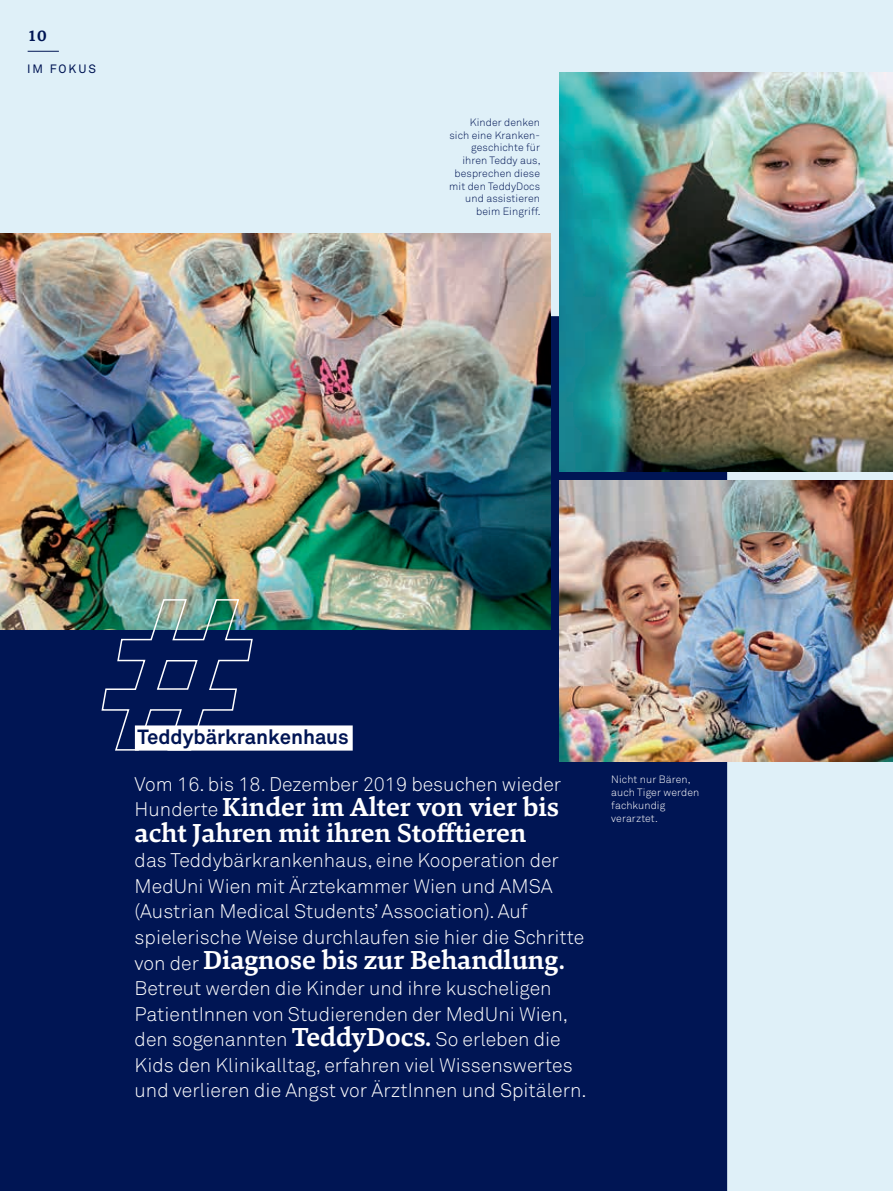
<style>
.page{position:relative;width:893px;height:1191px;background:#dff0f8}
.page>*{position:absolute;margin:0;border:0;box-sizing:border-box;transform-origin:0 0}
.t1{font:700 27px/25.5px "Danton";color:#fff}
.t2{font:700 20.25px "Akkurat Pro";color:#001554}
.t3{font:300 19.5px/25.5px "Akkurat Pro";color:#fff}
.t4{font:700 16.5px "Danton";color:#001554}
.t5{font:12px "Akkurat Pro";letter-spacing:.16em;color:#001554}
.t6{font:300 10.5px/12.8px "Akkurat Pro";letter-spacing:.01em;color:#001554;text-align:right}
.t7{font:300 10.5px/12.8px "Akkurat Pro";letter-spacing:.01em;color:#fff}
.s1{font-family:"Akkurat Pro";font-weight:300;font-size:19.5px}
.s2{font-family:"Danton";font-weight:700;font-size:27px}
</style>
<div class="page">
<div style="left:0;top:316px;width:727px;height:875px;background:#001554"></div>
<img style="left:0;top:233px;width:551px;height:396px">
<img style="left:101px;top:598px;width:153px;height:153px">
<div style="left:135px;top:725px;width:218px;height:25px;background:#fff"></div>
<img style="left:560px;top:72px;width:333px;height:399px">
<img style="left:560px;top:480px;width:333px;height:281px">
<hr style="left:28px;top:51px;width:31px;height:1px;background:#001554">
<p class="t4" style="left:28px;top:25px;width:21px">10</p>
<p class="t5" style="left:27px;top:62px;width:70px">IM FOKUS</p>
<p class="t6" style="left:449px;top:116px;width:93px">Kinder denken sich eine Kranken&shy;geschichte für ihren Teddy aus, besprechen diese mit den TeddyDocs und assistieren beim Eingriff.</p>
<p class="t2" style="left:138px;top:724px;width:213px">Teddybärkrankenhaus</p>
<p class="t3" style="left:135px;top:771px;width:428px">Vom 16. bis 18. Dezember 2019 besuchen wieder</p>
<h1 class="t1" style="left:135px;top:794px;width:426px"><span class="s1">Hunderte</span> Kinder im Alter von vier bis acht Jahren mit ihren Stofftieren</h1>
<p class="t3" style="left:135px;top:848px;width:451px">das Teddybärkrankenhaus, eine Kooperation der MedUni Wien mit Ärztekammer Wien und AMSA (Austrian Medical Students’ Association). Auf spielerische Weise durchlaufen sie hier die Schritte</p>
<h1 class="t1" style="left:135px;top:947px;width:432px"><span class="s1">von der</span> Diagnose bis zur Behandlung.</h1>
<p class="t3" style="left:135px;top:975px;width:454px">Betreut werden die Kinder und ihre kuscheligen PatientInnen von Studierenden der MedUni Wien, den sogenannten <span class="s2">TeddyDocs.</span> So erleben die Kids den Klinikalltag, erfahren viel Wissenswertes und verlieren die Angst vor ÄrztInnen und Spitälern.</p>
<p class="t7" style="left:611px;top:773px;width:89px">Nicht nur Bären, auch Tiger werden fachkundig verarztet.</p>
</div>
